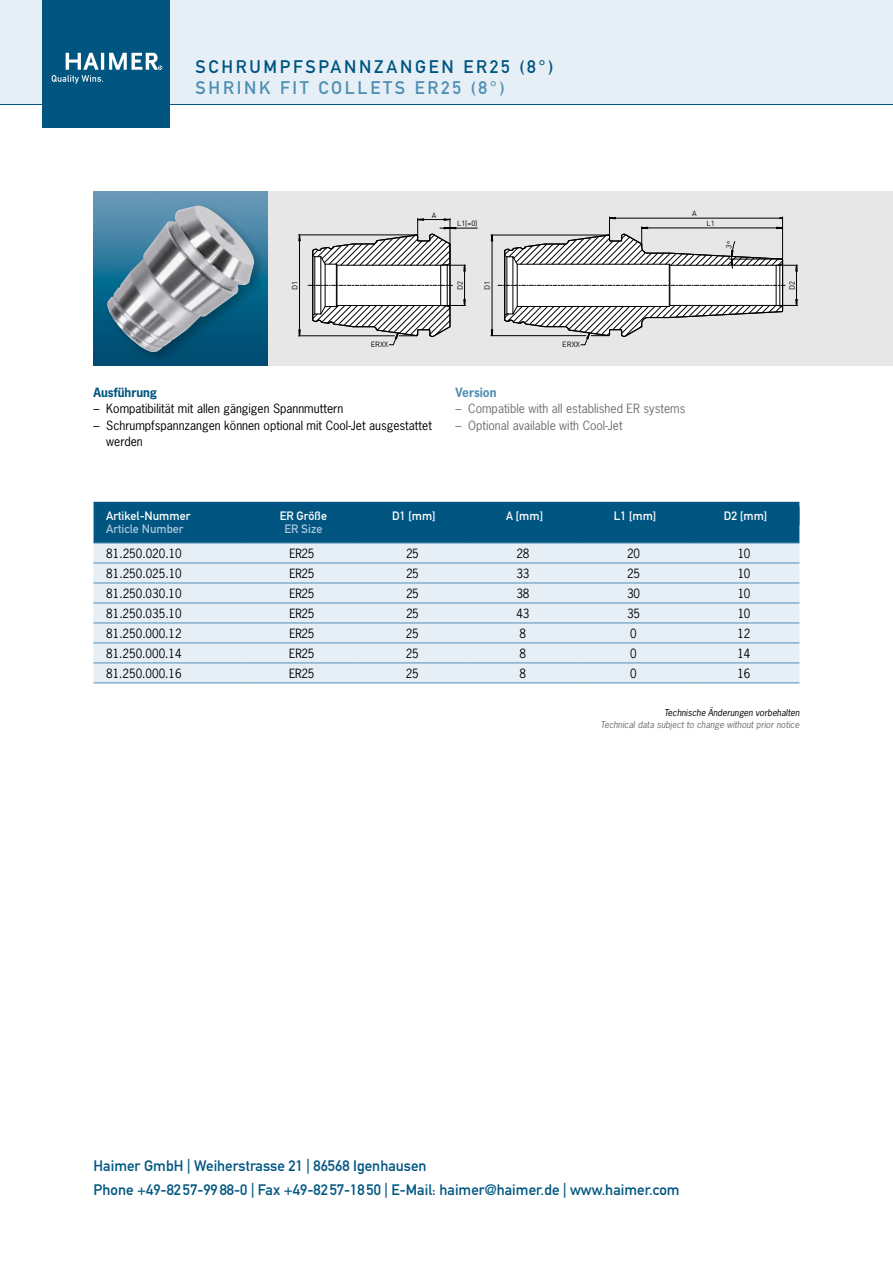
<style>
.page{position:relative;width:893px;height:1263px;background:#fff}
.page>*{position:absolute;margin:0;border:0;box-sizing:border-box;transform-origin:0 0}
.t1{font:18px "DIN Mittelschrift Alternate";letter-spacing:.15em;color:#005681}
.t2{font:18px "DIN Mittelschrift Alternate";letter-spacing:.15em;color:#4e8fb3}
.t3{font:15px/24px "DIN Mittelschrift";color:#005681}
.t4{font:12px "News Gothic";color:#000;scale:.95 1}
.t5{font:12px/16.5px "News Gothic";color:#000}
.t6{font:12px "News Gothic";color:#706f6f}
.t7{font:12px "DIN Mittelschrift Alternate";color:#fff}
.t8{font:12px "DIN Mittelschrift Alternate";color:#a8c4da}
.t9{font:700 12px "News Gothic";color:#005681}
.t10{font:700 12px "News Gothic";color:#4e8fb3}
.t11{font:12px "DIN Mittelschrift Alternate";color:#fff;scale:.95 1}
.t12{font:italic 9px "News Gothic";color:#706f6f}
.t13{font:italic 9px "News Gothic";color:#000}
.t14{font:7.5px "DINOT";color:#000}
</style>
<div class="page">
<div style="left:111px;top:191px;width:782px;height:175px;background:#e7e7e7"></div>
<img style="left:94px;top:191px;width:174px;height:175px">
<div style="left:0;top:0;width:893px;height:105px;background:#e7eff6"></div>
<div style="left:43px;top:0;width:127px;height:128px;background:#005681"></div>
<svg style="left:52px;top:53px;width:110px;height:31px"></svg>
<div style="left:94px;top:502px;width:705px;height:41px;background:#005681"></div>
<div style="left:94px;top:544px;width:705px;height:139px;background:#e7eff6"></div>
<hr style="left:94px;top:543px;width:153px;height:1px;background:#4e8fb3">
<hr style="left:247px;top:543px;width:110px;height:1px;background:#4e8fb3">
<hr style="left:357px;top:543px;width:111px;height:1px;background:#4e8fb3">
<hr style="left:468px;top:543px;width:110px;height:1px;background:#4e8fb3">
<hr style="left:578px;top:543px;width:111px;height:1px;background:#4e8fb3">
<hr style="left:689px;top:543px;width:110px;height:1px;background:#4e8fb3">
<hr style="left:94px;top:563px;width:153px;height:1px;background:#4e8fb3">
<hr style="left:247px;top:563px;width:110px;height:1px;background:#4e8fb3">
<hr style="left:357px;top:563px;width:111px;height:1px;background:#4e8fb3">
<hr style="left:468px;top:563px;width:110px;height:1px;background:#4e8fb3">
<hr style="left:578px;top:563px;width:111px;height:1px;background:#4e8fb3">
<hr style="left:689px;top:563px;width:110px;height:1px;background:#4e8fb3">
<hr style="left:94px;top:583px;width:153px;height:1px;background:#4e8fb3">
<hr style="left:247px;top:583px;width:110px;height:1px;background:#4e8fb3">
<hr style="left:357px;top:583px;width:111px;height:1px;background:#4e8fb3">
<hr style="left:468px;top:583px;width:110px;height:1px;background:#4e8fb3">
<hr style="left:578px;top:583px;width:111px;height:1px;background:#4e8fb3">
<hr style="left:689px;top:583px;width:110px;height:1px;background:#4e8fb3">
<hr style="left:94px;top:603px;width:153px;height:1px;background:#4e8fb3">
<hr style="left:247px;top:603px;width:110px;height:1px;background:#4e8fb3">
<hr style="left:357px;top:603px;width:111px;height:1px;background:#4e8fb3">
<hr style="left:468px;top:603px;width:110px;height:1px;background:#4e8fb3">
<hr style="left:578px;top:603px;width:111px;height:1px;background:#4e8fb3">
<hr style="left:689px;top:603px;width:110px;height:1px;background:#4e8fb3">
<hr style="left:94px;top:623px;width:153px;height:1px;background:#4e8fb3">
<hr style="left:247px;top:623px;width:110px;height:1px;background:#4e8fb3">
<hr style="left:357px;top:623px;width:111px;height:1px;background:#4e8fb3">
<hr style="left:468px;top:623px;width:110px;height:1px;background:#4e8fb3">
<hr style="left:578px;top:623px;width:111px;height:1px;background:#4e8fb3">
<hr style="left:689px;top:623px;width:110px;height:1px;background:#4e8fb3">
<hr style="left:94px;top:643px;width:153px;height:1px;background:#4e8fb3">
<hr style="left:247px;top:643px;width:110px;height:1px;background:#4e8fb3">
<hr style="left:357px;top:643px;width:111px;height:1px;background:#4e8fb3">
<hr style="left:468px;top:643px;width:110px;height:1px;background:#4e8fb3">
<hr style="left:578px;top:643px;width:111px;height:1px;background:#4e8fb3">
<hr style="left:689px;top:643px;width:110px;height:1px;background:#4e8fb3">
<hr style="left:94px;top:663px;width:153px;height:1px;background:#4e8fb3">
<hr style="left:247px;top:663px;width:110px;height:1px;background:#4e8fb3">
<hr style="left:357px;top:663px;width:111px;height:1px;background:#4e8fb3">
<hr style="left:468px;top:663px;width:110px;height:1px;background:#4e8fb3">
<hr style="left:578px;top:663px;width:111px;height:1px;background:#4e8fb3">
<hr style="left:689px;top:663px;width:110px;height:1px;background:#4e8fb3">
<hr style="left:94px;top:683px;width:153px;height:1px;background:#4e8fb3">
<hr style="left:247px;top:683px;width:110px;height:1px;background:#4e8fb3">
<hr style="left:357px;top:683px;width:111px;height:1px;background:#4e8fb3">
<hr style="left:468px;top:683px;width:110px;height:1px;background:#4e8fb3">
<hr style="left:578px;top:683px;width:111px;height:1px;background:#4e8fb3">
<hr style="left:689px;top:683px;width:110px;height:1px;background:#4e8fb3">
<div style="left:106px;top:520px;width:141px;height:18px;background:#005681"></div>
<div style="left:250px;top:520px;width:107px;height:18px;background:#005681"></div>
<div style="left:360px;top:507px;width:108px;height:18px;background:#005681"></div>
<div style="left:471px;top:507px;width:107px;height:18px;background:#005681"></div>
<div style="left:581px;top:507px;width:108px;height:18px;background:#005681"></div>
<div style="left:692px;top:507px;width:107px;height:18px;background:#005681"></div>
<div style="left:104px;top:202px;width:162px;height:162px;background:#000;opacity:.25"></div>
<img style="left:107px;top:206px;width:148px;height:146px">
<hr style="left:299px;top:235px;width:1px;height:101px;background:#000">
<hr style="left:298px;top:336px;width:96px;height:1px;background:#000">
<hr style="left:298px;top:235px;width:118px;height:1px;background:#000">
<hr style="left:440px;top:228px;width:37px;height:1px;background:#000">
<svg style="left:298px;top:329px;width:3px;height:7px"></svg>
<svg style="left:298px;top:234px;width:3px;height:7px"></svg>
<svg style="left:308px;top:218px;width:158px;height:127px"></svg>
<svg style="left:491px;top:217px;width:307px;height:128px"></svg>
<h1 class="t1" style="left:196px;top:57px;width:359px">SCHRUMPFSPANNZANGEN ER25 (8°)</h1>
<h1 class="t2" style="left:196px;top:78px;width:311px">SHRINK FIT COLLETS ER25 (8°)</h1>
<p class="t14" style="left:432px;top:210px;width:6px">A</p>
<p class="t14" style="left:457px;top:219px;width:22px">L1(=0)</p>
<p class="t14" style="left:692px;top:209px;width:6px">A</p>
<p class="t14" style="left:706px;top:218px;width:10px">L1</p>
<p class="t14" style="left:290px;top:290px;width:10px;rotate:-90deg">D1</p>
<p class="t14" style="left:455px;top:290px;width:10px;rotate:-90deg">D2</p>
<p class="t14" style="left:482px;top:290px;width:10px;rotate:-90deg">D1</p>
<p class="t14" style="left:787px;top:290px;width:10px;rotate:-90deg">D2</p>
<p class="t14" style="left:371px;top:339px;width:19px">ERXX</p>
<p class="t9" style="left:94px;top:384px;width:65px">Ausführung</p>
<p class="t5" style="left:94px;top:400px;width:251px">– Kompatibilität mit allen gängigen Spannmuttern</p>
<p class="t5" style="left:106px;top:417px;width:327px;text-indent:-13px">– Schrumpfspannzangen können optional mit Cool-Jet ausgestattet werden</p>
<p class="t14" style="left:562px;top:339px;width:19px">ERXX</p>
<p class="t10" style="left:455px;top:384px;width:43px">Version</p>
<p class="t6" style="left:455px;top:401px;width:232px">– Compatible with all established ER systems</p>
<p class="t6" style="left:455px;top:417px;width:169px">– Optional available with Cool-Jet</p>
<p class="t7" style="left:106px;top:508px;width:86px">Artikel-Nummer</p>
<p class="t8" style="left:106px;top:522px;width:79px">Article Number</p>
<p class="t7" style="left:280px;top:508px;width:49px">ER Größe</p>
<p class="t8" style="left:284px;top:522px;width:39px">ER Size</p>
<p class="t7" style="left:392px;top:508px;width:45px">D1 [mm]</p>
<p class="t11" style="left:506px;top:508px;width:40px">A [mm]</p>
<p class="t7" style="left:614px;top:508px;width:44px">L1 [mm]</p>
<p class="t7" style="left:724px;top:508px;width:45px">D2 [mm]</p>
<p class="t4" style="left:106px;top:546px;width:81px">81.250.020.10</p>
<p class="t4" style="left:289px;top:546px;width:28px">ER25</p>
<p class="t4" style="left:406px;top:546px;width:15px">25</p>
<p class="t4" style="left:517px;top:546px;width:15px">28</p>
<p class="t4" style="left:627px;top:546px;width:15px">20</p>
<p class="t4" style="left:738px;top:546px;width:15px">10</p>
<p class="t4" style="left:106px;top:565px;width:81px">81.250.025.10</p>
<p class="t4" style="left:289px;top:565px;width:28px">ER25</p>
<p class="t4" style="left:406px;top:565px;width:15px">25</p>
<p class="t4" style="left:517px;top:565px;width:15px">33</p>
<p class="t4" style="left:627px;top:565px;width:15px">25</p>
<p class="t4" style="left:738px;top:565px;width:15px">10</p>
<p class="t4" style="left:106px;top:585px;width:81px">81.250.030.10</p>
<p class="t4" style="left:289px;top:585px;width:28px">ER25</p>
<p class="t4" style="left:406px;top:585px;width:15px">25</p>
<p class="t4" style="left:517px;top:585px;width:15px">38</p>
<p class="t4" style="left:627px;top:585px;width:15px">30</p>
<p class="t4" style="left:738px;top:585px;width:15px">10</p>
<p class="t4" style="left:106px;top:605px;width:81px">81.250.035.10</p>
<p class="t4" style="left:289px;top:605px;width:28px">ER25</p>
<p class="t4" style="left:406px;top:605px;width:15px">25</p>
<p class="t4" style="left:517px;top:605px;width:15px">43</p>
<p class="t4" style="left:627px;top:605px;width:15px">35</p>
<p class="t4" style="left:738px;top:605px;width:15px">10</p>
<p class="t4" style="left:106px;top:625px;width:81px">81.250.000.12</p>
<p class="t4" style="left:289px;top:625px;width:28px">ER25</p>
<p class="t4" style="left:406px;top:625px;width:15px">25</p>
<p class="t4" style="left:520px;top:625px;width:8px">8</p>
<p class="t4" style="left:630px;top:625px;width:8px">0</p>
<p class="t4" style="left:738px;top:625px;width:15px">12</p>
<p class="t4" style="left:106px;top:645px;width:81px">81.250.000.14</p>
<p class="t4" style="left:289px;top:645px;width:28px">ER25</p>
<p class="t4" style="left:406px;top:645px;width:15px">25</p>
<p class="t4" style="left:520px;top:645px;width:8px">8</p>
<p class="t4" style="left:630px;top:645px;width:8px">0</p>
<p class="t4" style="left:738px;top:645px;width:15px">14</p>
<p class="t4" style="left:106px;top:665px;width:81px">81.250.000.16</p>
<p class="t4" style="left:289px;top:665px;width:28px">ER25</p>
<p class="t4" style="left:406px;top:665px;width:15px">25</p>
<p class="t4" style="left:520px;top:665px;width:8px">8</p>
<p class="t4" style="left:630px;top:665px;width:8px">0</p>
<p class="t4" style="left:738px;top:665px;width:15px">16</p>
<p class="t13" style="left:664px;top:707px;width:137px">Technische Änderungen vorbehalten</p>
<p class="t12" style="left:601px;top:719px;width:200px">Technical data subject to change without prior notice</p>
<p class="t3" style="left:94px;top:1154px;width:588px">Haimer GmbH | Weiherstrasse 21 | 86568 Igenhausen<br>Phone +49-82 57-99 88-0 | Fax +49-82 57-18 50 | E-Mail: haimer@haimer.de | www.haimer.com</p>
</div>
